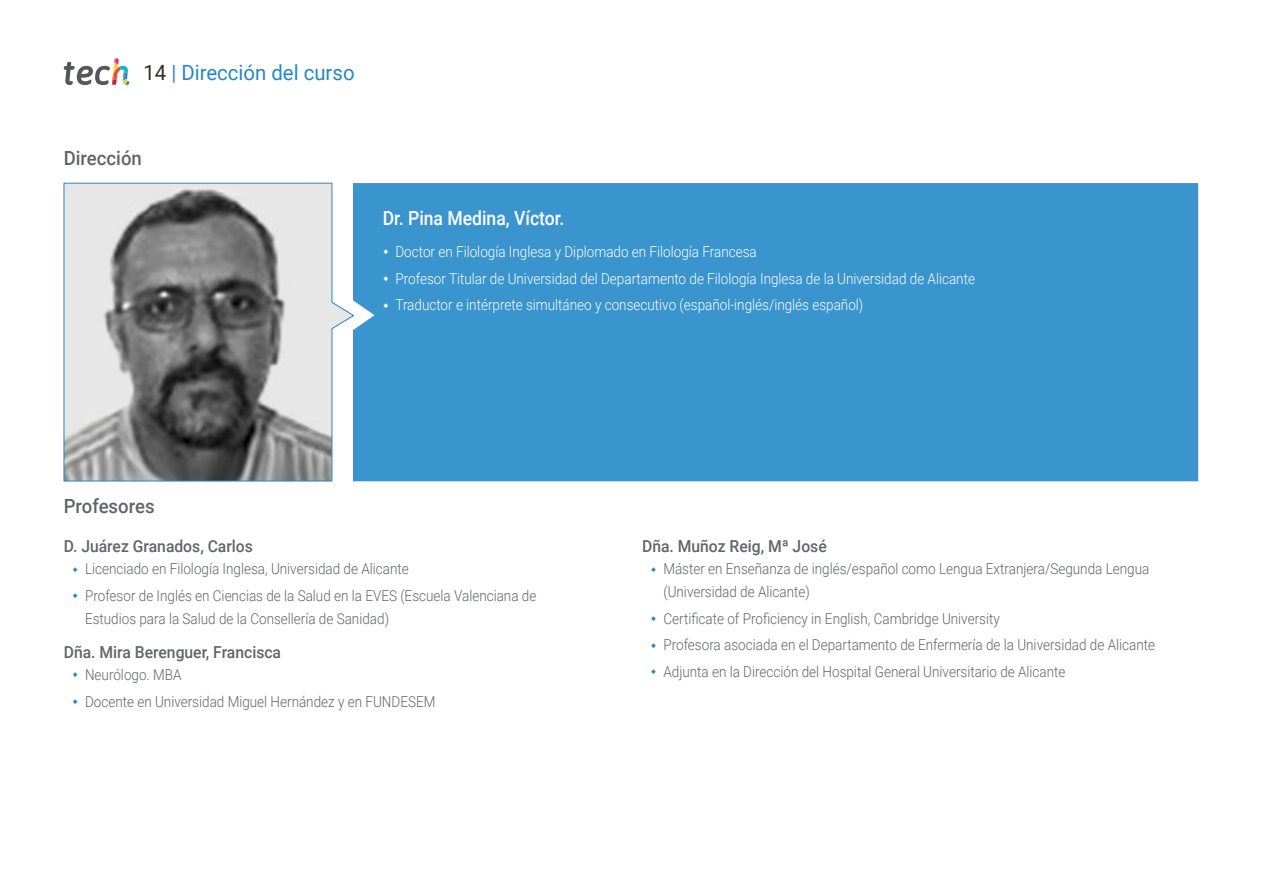
<style>
.page{position:relative;width:1263px;height:893px;background:#fff}
.page>*{position:absolute;margin:0;border:0;box-sizing:border-box;transform-origin:0 0}
.t1{font:21px "Roboto";color:#2488c9}
.t2{font:500 19.5px "Roboto";color:#fff;scale:.9 1}
.t3{font:500 19.5px "Roboto";color:#61646a;scale:.95 1}
.t4{font:500 16.5px "Roboto";color:#61646a;scale:.95 1}
.t5{font:300 15px/26.7px "Roboto";color:#61646a;scale:.9 1}
.t6{font:300 15px/26.7px "Roboto";color:#fff;scale:.9 1}
.s1{color:#312e20}
</style>
<div class="page">
<svg style="left:64px;top:58px;width:65px;height:28px"></svg>
<div style="left:354px;top:183px;width:844px;height:298px;background:#3a94ce"></div>
<svg style="left:64px;top:183px;width:290px;height:298px;background:#9ea0a0"></svg>
<svg style="left:384px;top:249px;width:4px;height:5px"></svg>
<svg style="left:384px;top:276px;width:4px;height:5px"></svg>
<svg style="left:384px;top:303px;width:4px;height:5px"></svg>
<h1 class="t1" style="left:144px;top:57px;width:213px"><span class="s1">14</span> | Dirección del curso</h1>
<h2 class="t3" style="left:64px;top:144px;width:84px">Dirección</h2>
<h2 class="t2" style="left:383px;top:204px;width:203px">Dr. Pina Medina, Víctor.</h2>
<p class="t6" style="left:395px;top:238px;width:645px">Doctor en Filología Inglesa y Diplomado en Filología Francesa<br>Profesor Titular de Universidad del Departamento de Filología Inglesa de la Universidad de Alicante<br>Traductor e intérprete simultáneo y consecutivo (español-inglés/inglés español)</p>
<h2 class="t3" style="left:64px;top:492px;width:97px">Profesores</h2>
<p class="t4" style="left:64px;top:534px;width:201px">D. Juárez Granados, Carlos</p>
<p class="t5" style="left:85px;top:555px;width:503px">Licenciado en Filología Inglesa, Universidad de Alicante<br>Profesor de Inglés en Ciencias de la Salud en la EVES (Escuela Valenciana de</p>
<p class="t5" style="left:85px;top:604px;width:339px">Estudios para la Salud de la Consellería de Sanidad)</p>
<p class="t4" style="left:64px;top:640px;width:230px">Dña. Mira Berenguer, Francisca</p>
<p class="t5" style="left:85px;top:661px;width:391px">Neurólogo. MBA<br>Docente en Universidad Miguel Hernández y en FUNDESEM</p>
<p class="t4" style="left:642px;top:534px;width:196px">Dña. Muñoz Reig, Mª José</p>
<p class="t5" style="left:663px;top:557px;width:541px;line-height:22.5px">Máster en Enseñanza de inglés/español como Lengua Extranjera/Segunda Lengua (Universidad de Alicante)</p>
<p class="t5" style="left:663px;top:604px;width:548px">Certificate of Proficiency in English, Cambridge University<br>Profesora asociada en el Departamento de Enfermería de la Universidad de Alicante<br>Adjunta en la Dirección del Hospital General Universitario de Alicante</p>
</div>
